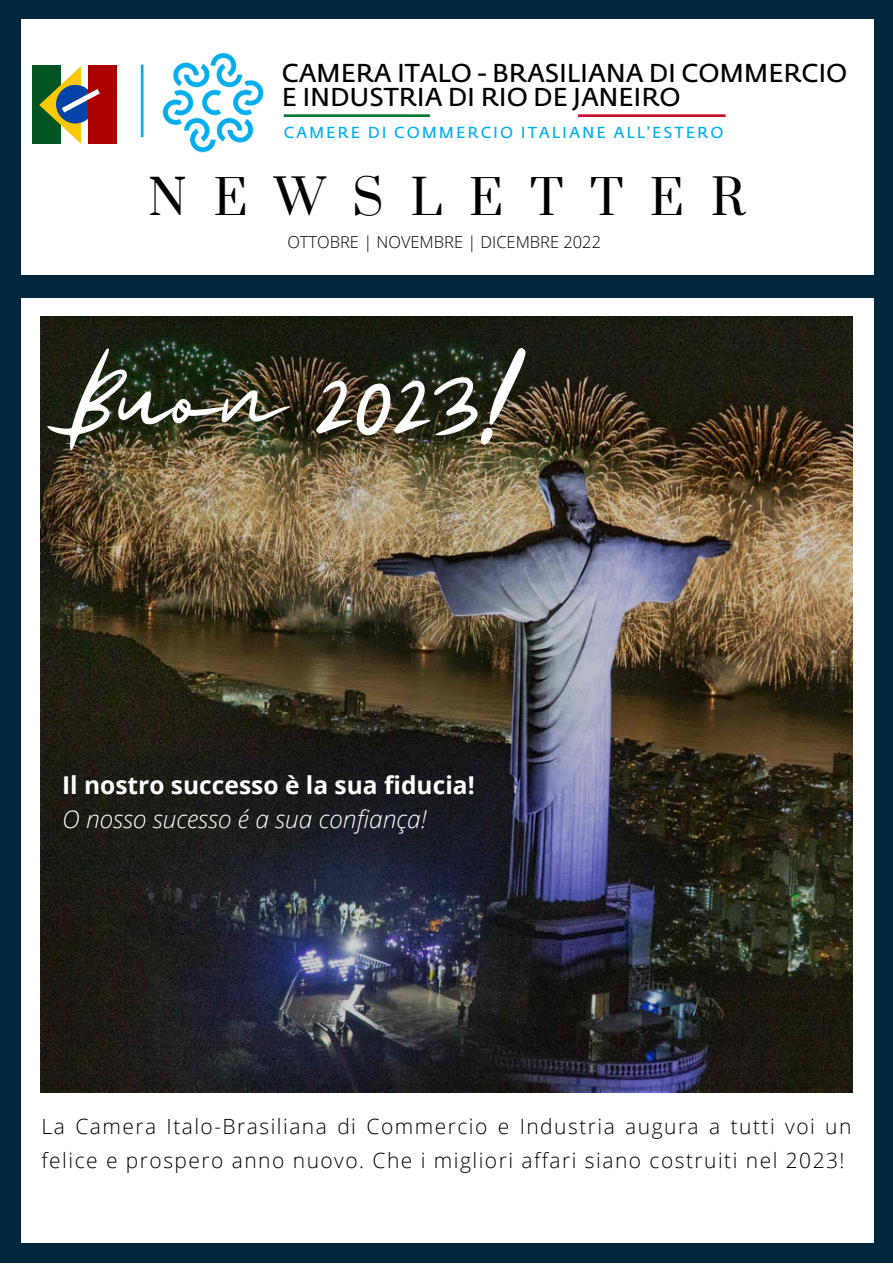
<style>
.page{position:relative;width:893px;height:1264px;background:#fff}
.page>*{position:absolute;margin:0;border:0;box-sizing:border-box;transform-origin:0 0}
.t1{font:99.15px "Majesty Yandi Designs";color:#fff}
.t2{font:47.55px "Prata";letter-spacing:.56em;color:#000}
.t3{font:600 25.65px/24.2px "Fedra Sans Std";letter-spacing:-.005em;color:#000}
.t4{font:700 24.6px "Open Sans";color:#fff}
.t5{font:italic 300 24.6px "Open Sans";color:#fff}
.t6{font:300 21px/33.8px "Open Sans";letter-spacing:.07em;color:#000}
.t7{font:300 16.5px "Open Sans";color:#000}
.t8{font:600 15.75px "Fedra Sans Std";letter-spacing:.125em;color:#00aeef}
</style>
<div class="page">
<div style="left:0;top:0;width:892px;height:1262px;background:#02263b"></div>
<div style="left:21px;top:20px;width:852px;height:254px;background:#fff"></div>
<hr style="left:284px;top:114px;width:147px;height:3px;background:#007a33">
<hr style="left:430px;top:114px;width:147px;height:3px;background:#fff">
<hr style="left:578px;top:114px;width:147px;height:3px;background:#c8102e">
<img style="left:162px;top:52px;width:102px;height:101px">
<hr style="left:141px;top:65px;width:2px;height:72px;background:#00aeef">
<div style="left:32px;top:65px;width:29px;height:79px;background:#015523"></div>
<div style="left:88px;top:65px;width:29px;height:79px;background:#a00"></div>
<svg style="left:39px;top:66px;width:61px;height:78px"></svg>
<div style="left:21px;top:298px;width:852px;height:944px;background:#fff"></div>
<img style="left:42px;top:316px;width:811px;height:774px">
<p class="t3" style="left:282px;top:63px;width:567px">CAMERA ITALO - BRASILIANA DI COMMERCIO<br>E INDUSTRIA DI RIO DE JANEIRO</p>
<p class="t8" style="left:284px;top:126px;width:441px">CAMERE DI COMMERCIO ITALIANE ALL'ESTERO</p>
<h2 class="t2" style="left:148px;top:167px;width:598px">NEWSLETTER</h2>
<p class="t7" style="left:287px;top:230px;width:315px">OTTOBRE | NOVEMBRE | DICEMBRE 2022</p>
<h1 class="t1" style="left:62px;top:352px;width:466px">Buon 2023!</h1>
<p class="t4" style="left:62px;top:768px;width:414px">Il nostro successo è la sua fiducia!</p>
<p class="t5" style="left:62px;top:802px;width:366px">O nosso sucesso é a sua confiança!</p>
<p class="t6" style="left:42px;top:1108px;width:811px">La Camera Italo-Brasiliana di Commercio e Industria augura a tutti voi un felice e prospero anno nuovo. Che i migliori affari siano costruiti nel 2023!</p>
</div>
